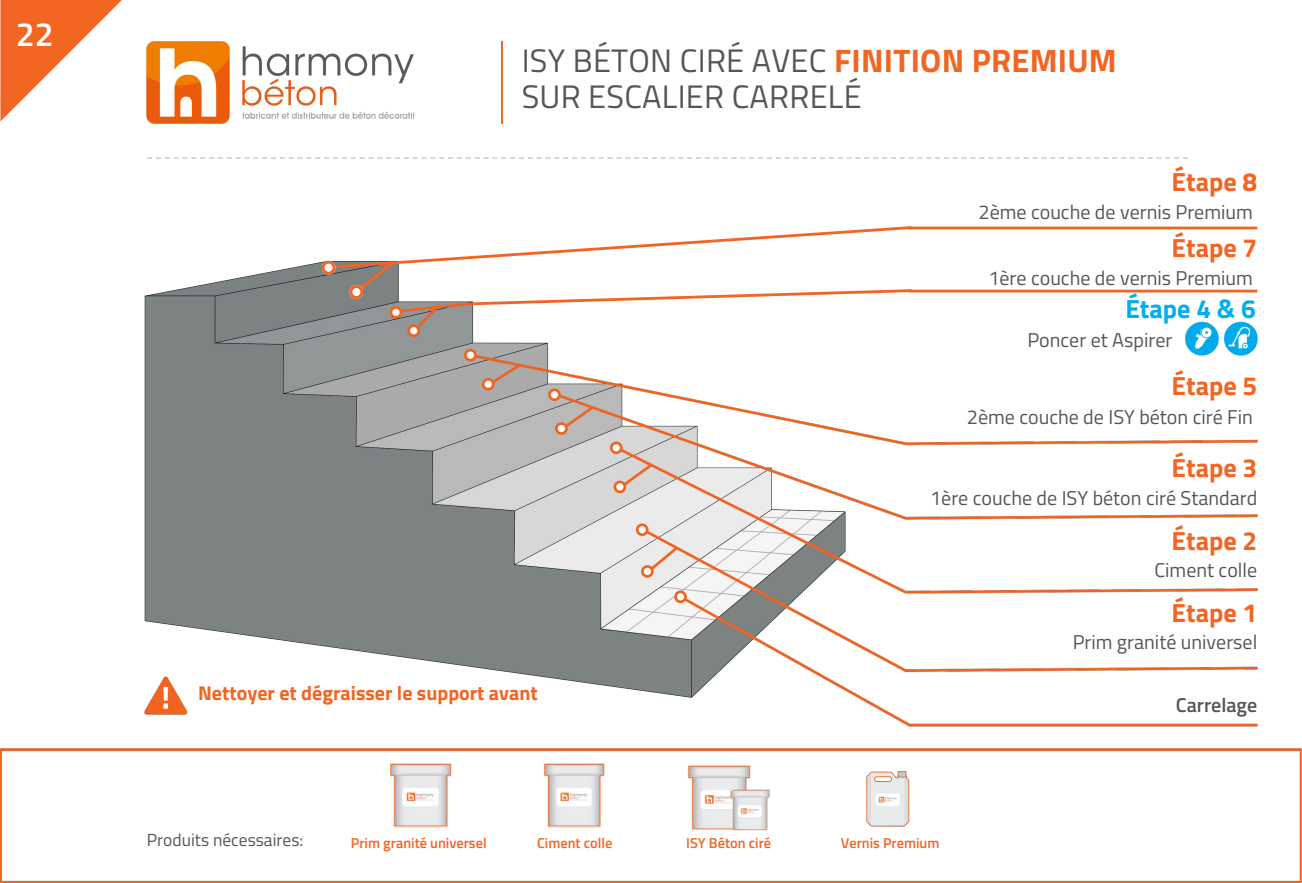
<style>
.page{position:relative;width:1302px;height:883px;background:#fff}
.page>*{position:absolute;margin:0;border:0;box-sizing:border-box;transform-origin:0 0}
.t1{font:600 33.75px "Titillium Web";color:#fff}
.t2{font:32.5px/35.6px "Titillium Web";letter-spacing:.005em;color:#545659}
.t3{font:700 26.25px "Titillium Web";color:#f26522}
.t4{font:700 26.25px "Titillium Web";color:#00aeef}
.t5{font:20px "Titillium Web";color:#545659}
.t6{font:700 20px "Titillium Web";color:#f26522}
.t7{font:600 20px "Titillium Web";color:#545659}
.t8{font:17.5px "Titillium Web";color:#545659}
.t9{font:600 14.38px "Titillium Web";color:#f26522}
.s1{font-weight:700;color:#f26522}
</style>
<div class="page">
<svg style="left:0;top:0;width:122px;height:121px"></svg>
<img style="left:146px;top:41px;width:84px;height:83px">
<img style="left:242px;top:46px;width:173px;height:73px">
<hr style="left:501px;top:41px;width:2px;height:83px;background:#f26522">
<img style="left:0;top:748px;width:1301px;height:134px">
<img style="left:144px;top:262px;width:1114px;height:465px">
<svg style="left:156px;top:157px;width:704px;height:2px"></svg>
<div style="left:769px;top:251px;width:493px;height:25px;background:#fff"></div>
<hr style="left:908px;top:226px;width:349px;height:3px;background:#f26522">
<hr style="left:908px;top:289px;width:349px;height:3px;background:#f26522">
<svg style="left:321px;top:226px;width:645px;height:90px"></svg>
<img style="left:390px;top:762px;width:62px;height:64px">
<img style="left:544px;top:762px;width:61px;height:64px">
<img style="left:694px;top:831px;width:73px;height:2px">
<div style="left:667px;top:756px;width:137px;height:75px;background:#fff"></div>
<img style="left:687px;top:765px;width:63px;height:65px">
<img style="left:730px;top:789px;width:40px;height:41px">
<h2 class="t1" style="left:16px;top:8px;width:39px">22</h2>
<h4 class="t2" style="left:521px;top:42px;width:596px">ISY BÉTON CIRÉ AVEC <span class="s1">FINITION PREMIUM<br></span>SUR ESCALIER CARRELÉ</h4>
<p class="t3" style="left:1171px;top:161px;width:87px">Étape 8</p>
<p class="t5" style="left:978px;top:196px;width:276px">2ème couche de vernis Premium</p>
<p class="t3" style="left:1171px;top:227px;width:87px">Étape 7</p>
<p class="t5" style="left:988px;top:262px;width:266px">1ère couche de vernis Premium</p>
<h4 class="t4" style="left:1125px;top:288px;width:132px">Étape 4 &amp; 6</h4>
<p class="t5" style="left:1027px;top:324px;width:146px">Poncer et Aspirer</p>
<p class="t3" style="left:1171px;top:365px;width:87px">Étape 5</p>
<p class="t5" style="left:966px;top:401px;width:287px">2ème couche de ISY béton ciré Fin</p>
<h5 class="t3" style="left:1171px;top:446px;width:87px">Étape 3</h5>
<h5 class="t5" style="left:929px;top:482px;width:329px">1ère couche de ISY béton ciré Standard</h5>
<h3 class="t3" style="left:1171px;top:520px;width:87px">Étape 2</h3>
<p class="t5" style="left:1154px;top:554px;width:104px">Ciment colle</p>
<h4 class="t6" style="left:198px;top:676px;width:341px">Nettoyer et dégraisser le support avant</h4>
<h4 class="t8" style="left:147px;top:825px;width:158px">Produits nécessaires:</h4>
<h4 class="t9" style="left:351px;top:831px;width:137px">Prim granité universel</h4>
<h4 class="t9" style="left:537px;top:831px;width:77px">Ciment colle</h4>
<h2 class="t9" style="left:840px;top:831px;width:100px">Vernis Premium</h2>
<p class="t9" style="left:686px;top:831px;width:86px">ISY Béton ciré</p>
<h4 class="t3" style="left:1171px;top:592px;width:87px">Étape 1</h4>
<h3 class="t5" style="left:1072px;top:626px;width:186px">Prim granité universel</h3>
<h2 class="t7" style="left:1175px;top:689px;width:83px">Carrelage</h2>
</div>
